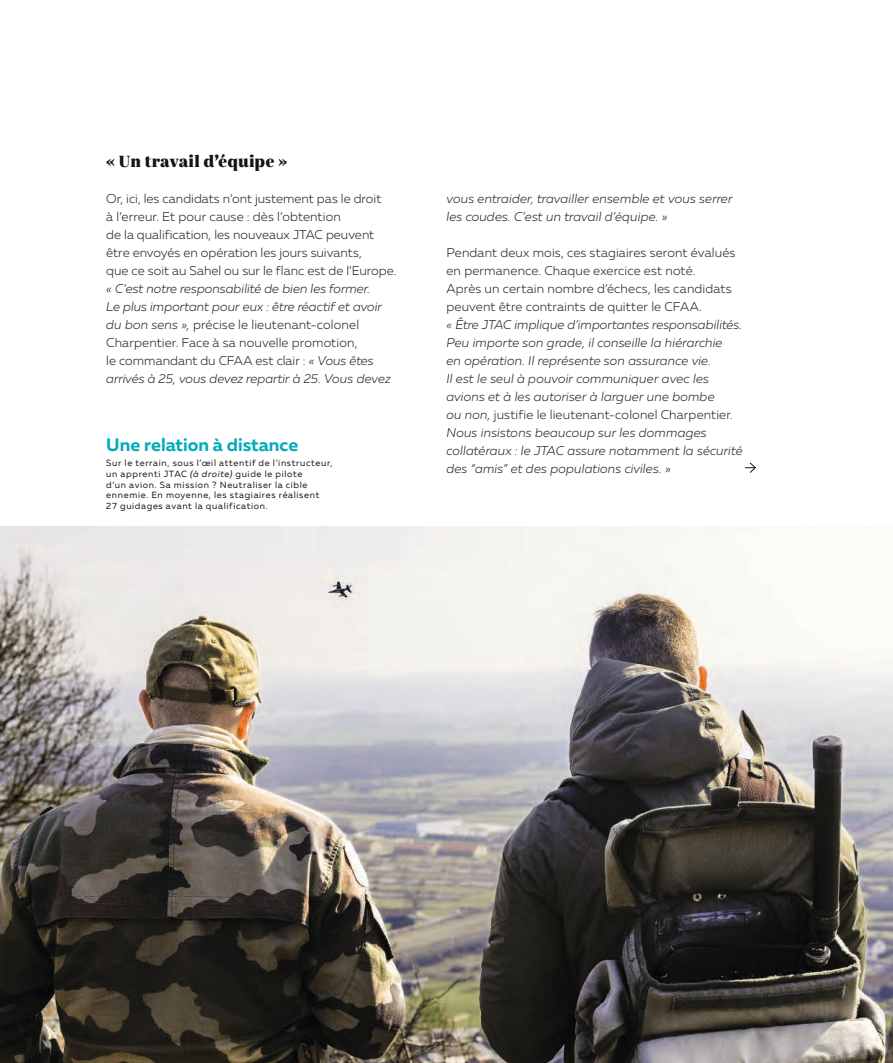
<style>
.page{position:relative;width:893px;height:1063px;background:#fff}
.page>*{position:absolute;margin:0;border:0;box-sizing:border-box;transform-origin:0 0}
.t1{font:700 18px "Muller";color:#00abbc}
.t2{font:800 16.5px "Gabriela";letter-spacing:.005em;color:#131413}
.t3{font:italic 300 12.75px/18px "Muller";letter-spacing:.005em;color:#222322}
.t4{font:300 12.75px/18px "Muller";letter-spacing:.005em;color:#222322}
.t5{font:9px/10.8px "Muller";letter-spacing:.07em;color:#131413}
.s1{font-style:normal}
.s2{font-style:italic}
</style>
<div class="page">
<svg style="left:745px;top:462px;width:11px;height:11px"></svg>
<img style="left:0;top:527px;width:893px;height:536px">
<p class="t2" style="left:106px;top:151px;width:182px">« Un travail d’équipe »</p>
<p class="t4" style="left:106px;top:189px;width:292px">Or, ici, les candidats n’ont justement pas le droit<br>à l’erreur. Et pour cause : dès l’obtention<br>de la qualification, les nouveaux JTAC peuvent être envoyés en opération les jours suivants,<br>que ce soit au Sahel ou sur le flanc est de l’Europe.</p>
<p class="t3" style="left:106px;top:279px;width:286px">« C’est notre responsabilité de bien les former.<br>Le plus important pour eux : être réactif et avoir du bon sens », <span class="s1">précise le lieutenant-colonel Charpentier. Face à sa nouvelle promotion,<br>le commandant du CFAA est clair :</span> « Vous êtes arrivés à 25, vous devez repartir à 25. Vous devez</p>
<h1 class="t1" style="left:106px;top:433px;width:193px">Une relation à distance</h1>
<p class="t5" style="left:106px;top:457px;width:228px">Sur le terrain, sous l’œil attentif de l’instructeur, un apprenti JTAC <span class="s2">(à droite)</span> guide le pilote<br>d’un avion. Sa mission ? Neutraliser la cible ennemie. En moyenne, les stagiaires réalisent<br>27 guidages avant la qualification.</p>
<p class="t3" style="left:446px;top:189px;width:288px">vous entraider, travailler ensemble et vous serrer les coudes. C’est un travail d’équipe. »</p>
<p class="t4" style="left:446px;top:243px;width:290px">Pendant deux mois, ces stagiaires seront évalués en permanence. Chaque exercice est noté.<br>Après un certain nombre d’échecs, les candidats peuvent être contraints de quitter le CFAA.</p>
<p class="t3" style="left:446px;top:315px;width:298px">« Être JTAC implique d’importantes responsabilités.<br>Peu importe son grade, il conseille la hiérarchie<br>en opération. Il représente son assurance vie.<br>Il est le seul à pouvoir communiquer avec les avions et à les autoriser à larguer une bombe<br>ou non, <span class="s1">justifie le lieutenant-colonel Charpentier.<br></span>Nous insistons beaucoup sur les dommages collatéraux : le JTAC assure notamment la sécurité des “amis” et des populations civiles. »</p>
</div>
